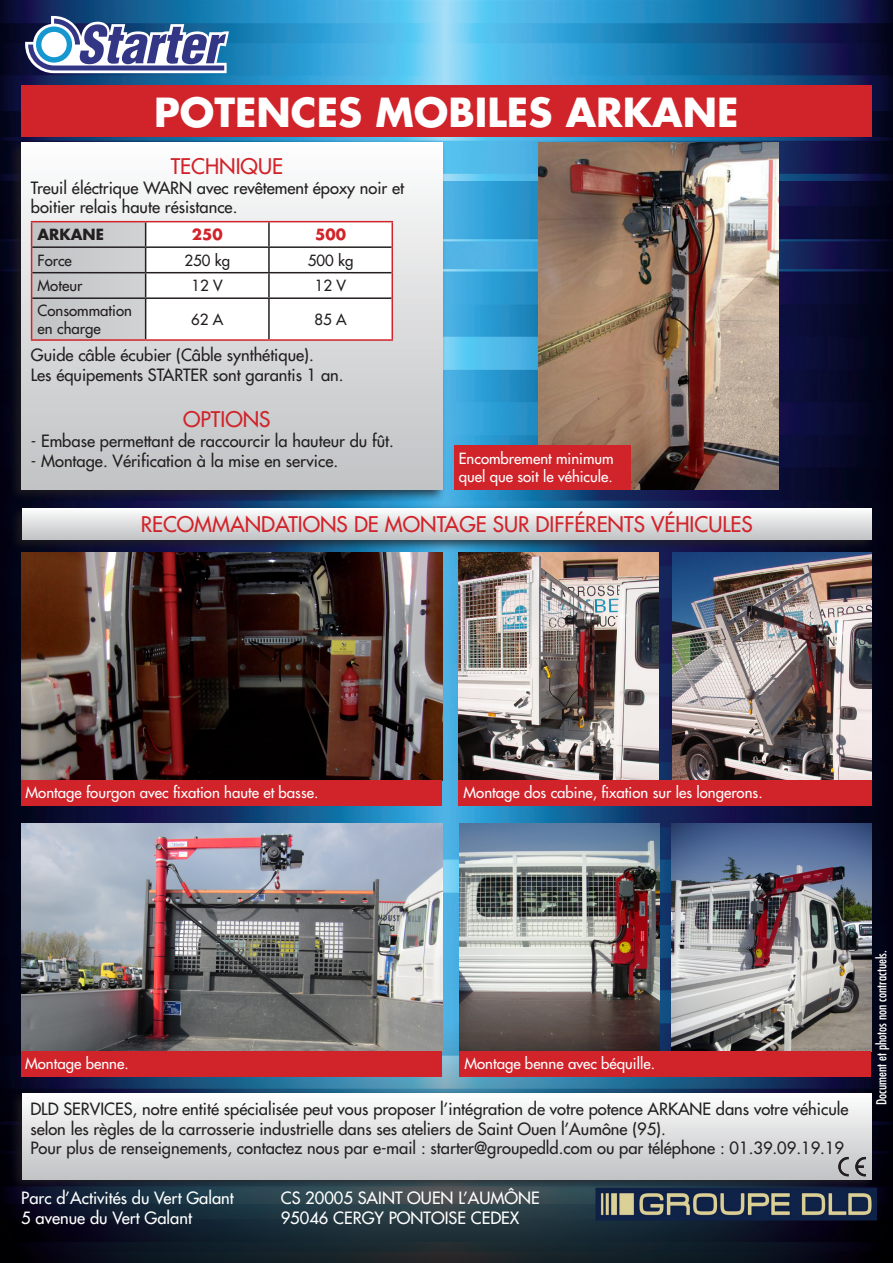
<style>
.page{position:relative;width:893px;height:1263px;background:#fff}
.page>*{position:absolute;margin:0;border:0;box-sizing:border-box;transform-origin:0 0}
.t1{font:700 39px "Futura";color:#fff}
.t2{font:21px "Futura";color:#d1232a}
.t3{font:16.5px/19.8px "Futura";color:#231f20}
.t4{font:16.5px/19.8px "Futura";color:#fff}
.t5{font:15px/18px "Futura";color:#fff}
.t6{font:15px/18px "Futura";color:#231f20}
.t7{font:700 15px "Futura";color:#231f20}
.t8{font:700 15px "Futura";color:#d1232a}
.t9{font:condensed 13.5px "Futura";color:#fff}
</style>
<div class="page">
<img style="left:0;top:0;width:893px;height:1263px">
<svg style="left:25px;top:16px;width:204px;height:57px"></svg>
<div style="left:8px;top:138px;width:438px;height:364px;background:#231f20;opacity:.75"></div>
<div style="left:21px;top:143px;width:421px;height:347px;background:linear-gradient(to bottom,#fcfcfc,#bfc1c3)"></div>
<div style="left:9px;top:1089px;width:866px;height:102px;background:#231f20;opacity:.75"></div>
<div style="left:22px;top:1094px;width:849px;height:85px;background:linear-gradient(to bottom,#fcfcfc,#c0c1c3)"></div>
<div style="left:21px;top:85px;width:850px;height:51px;background:#d1232a"></div>
<div style="left:9px;top:504px;width:866px;height:48px;background:#231f20;opacity:.75"></div>
<svg style="left:22px;top:508px;width:849px;height:31px"></svg>
<hr style="left:31px;top:221px;width:115px;height:1px;background:#d1232a">
<hr style="left:146px;top:221px;width:123px;height:1px;background:#d1232a">
<hr style="left:269px;top:221px;width:124px;height:1px;background:#d1232a">
<hr style="left:391px;top:222px;width:2px;height:25px;background:#d1232a">
<hr style="left:391px;top:247px;width:2px;height:26px;background:#d1232a">
<svg style="left:31px;top:222px;width:361px;height:117px"></svg>
<hr style="left:391px;top:273px;width:2px;height:25px;background:#d1232a">
<hr style="left:32px;top:297px;width:114px;height:2px;background:#231f20">
<hr style="left:146px;top:297px;width:123px;height:2px;background:#231f20">
<hr style="left:145px;top:299px;width:1px;height:40px;background:#231f20">
<hr style="left:269px;top:297px;width:122px;height:2px;background:#231f20">
<hr style="left:268px;top:299px;width:2px;height:40px;background:#231f20">
<hr style="left:31px;top:298px;width:1px;height:41px;background:#d1232a">
<hr style="left:391px;top:298px;width:2px;height:41px;background:#d1232a">
<hr style="left:31px;top:339px;width:115px;height:2px;background:#d1232a">
<hr style="left:146px;top:339px;width:123px;height:2px;background:#d1232a">
<hr style="left:269px;top:339px;width:124px;height:2px;background:#d1232a">
<img style="left:538px;top:143px;width:240px;height:347px">
<div style="left:454px;top:445px;width:177px;height:45px;background:#d1232a"></div>
<img style="left:21px;top:552px;width:421px;height:228px">
<img style="left:459px;top:552px;width:199px;height:228px">
<img style="left:672px;top:552px;width:200px;height:228px">
<div style="left:21px;top:780px;width:421px;height:25px;background:#d1232a"></div>
<div style="left:459px;top:780px;width:413px;height:25px;background:#d1232a"></div>
<img style="left:21px;top:823px;width:421px;height:228px">
<img style="left:460px;top:823px;width:199px;height:228px">
<img style="left:672px;top:823px;width:199px;height:228px">
<div style="left:21px;top:1051px;width:421px;height:25px;background:#d1232a"></div>
<div style="left:460px;top:1051px;width:411px;height:25px;background:#d1232a"></div>
<img style="left:826px;top:1147px;width:52px;height:41px">
<h1 class="t1" style="left:154px;top:86px;width:586px">POTENCES MOBILES ARKANE</h1>
<p class="t2" style="left:171px;top:153px;width:100px">Technique</p>
<p class="t3" style="left:31px;top:178px;width:375px">Treuil éléctrique WARN avec revêtement époxy noir et boitier relais haute résistance.</p>
<p class="t7" style="left:38px;top:225px;width:12px">ARKANE</p>
<p class="t8" style="left:192px;top:225px;width:32px">250</p>
<p class="t8" style="left:315px;top:225px;width:32px">500</p>
<p class="t6" style="left:38px;top:251px;width:36px">Force</p>
<p class="t6" style="left:184px;top:251px;width:47px">250 kg</p>
<p class="t6" style="left:308px;top:251px;width:47px">500 kg</p>
<p class="t6" style="left:38px;top:277px;width:46px">Moteur</p>
<p class="t6" style="left:192px;top:277px;width:33px">12 V</p>
<p class="t6" style="left:315px;top:277px;width:33px">12 V</p>
<p class="t6" style="left:38px;top:302px;width:96px">Consommation en charge</p>
<p class="t6" style="left:191px;top:311px;width:34px">62 A</p>
<p class="t6" style="left:314px;top:311px;width:34px">85 A</p>
<p class="t3" style="left:31px;top:345px;width:314px">Guide câble écubier (Câble synthétique).<br>Les équipements STARTER sont garantis 1 an.</p>
<p class="t2" style="left:183px;top:406px;width:89px">options</p>
<p class="t3" style="left:31px;top:431px;width:364px">- Embase permettant de raccourcir la hauteur du fût.</p>
<p class="t3" style="left:31px;top:451px;width:309px">- Montage. Vérification à la mise en service.</p>
<p class="t5" style="left:459px;top:450px;width:157px">Encombrement minimum quel que soit le véhicule.</p>
<p class="t2" style="left:141px;top:511px;width:28px">Recomm</p>
<p class="t2" style="left:230px;top:511px;width:317px">andations de montage sur différe</p>
<p class="t2" style="left:608px;top:511px;width:93px">nts véhicule</p>
<p class="t2" style="left:741px;top:511px;width:13px">s</p>
<p class="t5" style="left:26px;top:784px;width:294px">Montage fourgon avec fixation haute et basse.</p>
<p class="t5" style="left:463px;top:784px;width:301px">Montage dos cabine, fixation sur les longerons.</p>
<p class="t5" style="left:25px;top:1054px;width:105px">Montage benne.</p>
<p class="t5" style="left:464px;top:1054px;width:192px">Montage benne avec béquille.</p>
<p class="t3" style="left:30px;top:1099px;width:820px">DLD SERVICES, notre entité spécialisée peut vous proposer l’intégration de votre potence ARKAN E dans votre véhicule selon les règles de la carrosserie industrielle dans ses ateliers de Saint Ouen l’Aumône (95).<br>Pour plus de renseignements, contactez nous par e-mail : starter@groupedld.com ou par téléphone : 01.39.09.19.19</p>
<p class="t4" style="left:21px;top:1188px;width:214px">Parc d’Activités du Vert Galant<br>5 avenue du Vert Galant</p>
<p class="t4" style="left:281px;top:1188px;width:261px">CS 20005 SAINT OUEN L’AUMÔNE<br>95046 CERGY PONTOISE CEDEX</p>
<p class="t9" style="left:873px;top:1105px;width:156px;rotate:-90deg">Document et photos non contractuels.</p>
</div>
